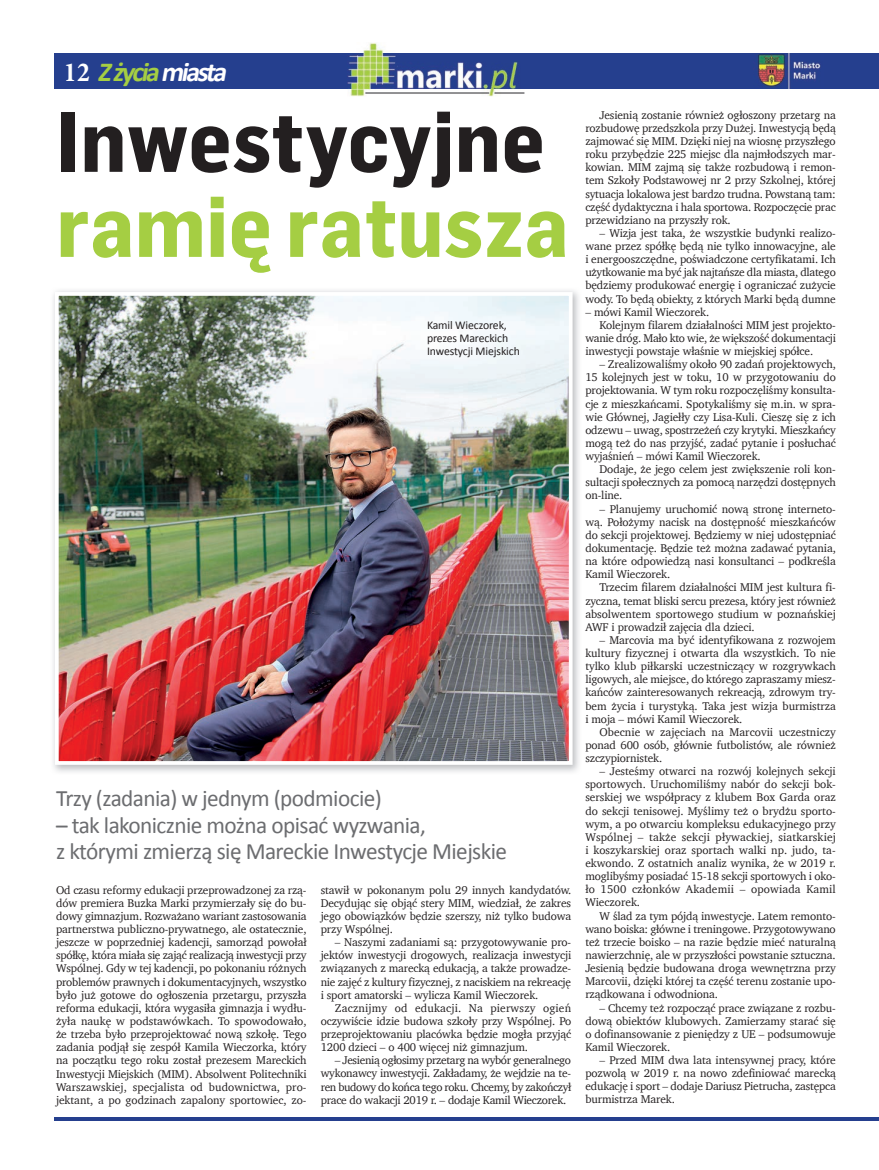
<style>
.page{position:relative;width:879px;height:1170px;background:#fff}
.page>*{position:absolute;margin:0;border:0;box-sizing:border-box;transform-origin:0 0}
.t1{font:700 83.75px/85px "Flama Table Pl";color:#231f20}
.t2{font:italic 700 27.5px "Calibri";color:#a5ce43}
.t3{font:23.5px/26.2px "Calibri";letter-spacing:-.025em;color:#6c6d70}
.t4{font:11.88px/13.1px "Calibri";letter-spacing:-.01em;color:#231f20}
.t5{font:11.5px/13.1px "Charter";letter-spacing:-.01em;color:#231f20;text-align:justify}
.t6{font:11.5px "Charter";letter-spacing:.015em;color:#231f20}
.t7{font:11.5px "Charter";letter-spacing:.02em;color:#231f20}
.s1{font-family:"Minion Pro";font-style:normal;font-stretch:condensed;color:#fff}
.s2{color:#fff}
.s3{color:#a5ce43}
</style>
<div class="page">
<div style="left:55px;top:53px;width:824px;height:35px;background:#253f8e"></div>
<hr style="left:55px;top:1117px;width:823px;height:3px;background:#253f8e">
<img style="left:758px;top:53px;width:63px;height:35px">
<img style="left:347px;top:43px;width:177px;height:53px">
<img style="left:347px;top:53px;width:177px;height:35px">
<img style="left:53px;top:290px;width:526px;height:482px">
<img style="left:60px;top:297px;width:507px;height:462px">
<div style="left:55px;top:292px;width:517px;height:472px;border:4px solid #fff"></div>
<p class="t2" style="left:64px;top:55px;width:169px"><span class="s1">1 2</span> Zżycia<span class="s2">miasta</span></p>
<p class="t1" style="left:56px;top:99px;width:514px">Inwestycyjne <span class="s3">ramię ratusza</span></p>
<p class="t4" style="left:427px;top:318px;width:94px">Kamil Wieczorek, prezes Mareckich<br>Inwestycji Miejskich</p>
<p class="t3" style="left:56px;top:784px;width:327px">Trzy (zadania) w jednym (podmiocie)</p>
<p class="t3" style="left:56px;top:810px;width:452px">– tak lakonicznie można opisać wyzwania,<br>z którymi zmierzą się Mareckie Inwestycje Miejskie</p>
<p class="t5" style="left:56px;top:883px;width:252px">Od czasu reformy edukacji przeprowadzonej za rzą&shy;dów premiera Buzka Marki przymierzały się do bu&shy;dowy gimnazjum. Rozważano wariant zastosowania partnerstwa publiczno-prywatnego, ale ostatecznie, jeszcze w poprzedniej kadencji, samorząd powołał spółkę, która miała się zająć realizacją inwestycji przy Wspólnej. Gdy w tej kadencji, po pokonaniu różnych problemów prawnych i dokumentacyjnych, wszystko było już gotowe do ogłoszenia przetargu, przyszła reforma edukacji, która wygasiła gimnazja i wydłu&shy;żyła naukę w podstawówkach. To spowodowało, że trzeba było przeprojektować nową szkołę. Tego zadania podjął się zespół Kamila Wieczorka, który na początku tego roku został prezesem Mareckich Inwestycji Miejskich (MIM). Absolwent Politechniki Warszawskiej, specjalista od budownictwa, pro&shy;jektant, a po godzinach zapalony sportowiec, zo-</p>
<p class="t5" style="left:321px;top:882px;width:252px">stawił w pokonanym polu 29 innych kandydatów.<br>Decydując się objąć stery MIM, wiedział, że zakres jego obowiązków będzie szerszy, niż tylko budowa przy Wspólnej.</p>
<p class="t5" style="left:335px;top:935px;width:238px">– Naszymi zadaniami są: przygotowywanie pro-</p>
<p class="t5" style="left:321px;top:948px;width:252px">jektów inwestycji drogowych, realizacja inwestycji</p>
<p class="t5" style="left:321px;top:961px;width:252px">związanych z marecką edukacją, a także prowadze-</p>
<p class="t5" style="left:321px;top:974px;width:252px">nie zajęć z kultury fizycznej, z naciskiem na rekreację</p>
<p class="t5" style="left:321px;top:987px;width:219px">i sport amatorski – wylicza Kamil Wieczorek.</p>
<p class="t7" style="left:335px;top:997px;width:238px">Zacznijmy od edukacji. Na pierwszy ogień</p>
<p class="t5" style="left:321px;top:1014px;width:252px">oczywiście idzie budowa szkoły przy Wspólnej. Po</p>
<p class="t5" style="left:321px;top:1027px;width:252px">przeprojektowaniu placówka będzie mogła przyjąć</p>
<p class="t5" style="left:321px;top:1040px;width:209px">1200 dzieci – o 400 więcej niż gimnazjum.</p>
<p class="t5" style="left:321px;top:1053px;width:252px;text-indent:14px">– Jesienią ogłosimy przetarg na wybór generalnego wykonawcy inwestycji. Zakładamy, że wejdzie na te&shy;ren budowy do końca tego roku. Chcemy, by zakończył prace do wakacji 2019 r. – dodaje Kamil Wieczorek.</p>
<p class="t5" style="left:585px;top:108px;width:252px;text-indent:14px">Jesienią zostanie również ogłoszony przetarg na rozbudowę przedszkola przy Dużej. Inwestycją będą zajmować się MIM. Dzięki niej na wiosnę przyszłego roku przybędzie 225 miejsc dla najmłodszych mar&shy;kowian. MIM zajmą się także rozbudową i remon&shy;tem Szkoły Podstawowej nr 2 przy Szkolnej, której sytuacja lokalowa jest bardzo trudna. Powstaną tam: część dydaktyczna i hala sportowa. Rozpoczęcie prac przewidziano na przyszły rok.</p>
<p class="t5" style="left:585px;top:226px;width:252px;text-indent:14px">– Wizja jest taka, że wszystkie budynki realizo&shy;wane przez spółkę będą nie tylko innowacyjne, ale i energooszczędne, poświadczone certyfikatami. Ich użytkowanie ma być jak najtańsze dla miasta, dlatego będziemy produkować energię i ograniczać zużycie wody. To będą obiekty, z których Marki będą dumne</p>
<p class="t5" style="left:585px;top:305px;width:125px">– mówi Kamil Wieczorek.</p>
<p class="t5" style="left:599px;top:318px;width:238px">Kolejnym filarem działalności MIM jest projekto-</p>
<p class="t5" style="left:585px;top:331px;width:252px">wanie dróg. Mało kto wie, że większość dokumentacji</p>
<p class="t5" style="left:585px;top:344px;width:229px">inwestycji powstaje właśnie w miejskiej spółce.</p>
<p class="t5" style="left:599px;top:357px;width:238px">– Zrealizowaliśmy około 90 zadań projektowych,</p>
<p class="t5" style="left:585px;top:370px;width:252px">15 kolejnych jest w toku, 10 w przygotowaniu do</p>
<p class="t5" style="left:585px;top:384px;width:252px">projektowania. W tym roku rozpoczęliśmy konsulta-</p>
<p class="t5" style="left:585px;top:397px;width:252px">cje z mieszkańcami. Spotykaliśmy się m.in. w spra-</p>
<p class="t5" style="left:585px;top:410px;width:252px">wie Głównej, Jagiełły czy Lisa-Kuli. Cieszę się z ich</p>
<p class="t5" style="left:585px;top:423px;width:252px">odzewu – uwag, spostrzeżeń czy krytyki. Mieszkańcy</p>
<p class="t5" style="left:585px;top:436px;width:252px">mogą też do nas przyjść, zadać pytanie i posłuchać</p>
<p class="t5" style="left:585px;top:449px;width:177px">wyjaśnień – mówi Kamil Wieczorek.</p>
<p class="t5" style="left:599px;top:462px;width:238px">Dodaje, że jego celem jest zwiększenie roli kon-</p>
<p class="t5" style="left:585px;top:475px;width:252px">sultacji społecznych za pomocą narzędzi dostępnych</p>
<p class="t5" style="left:585px;top:489px;width:39px">on-line.</p>
<p class="t5" style="left:599px;top:502px;width:238px">– Planujemy uruchomić nową stronę interneto-</p>
<p class="t5" style="left:585px;top:515px;width:252px">wą. Położymy nacisk na dostępność mieszkańców</p>
<p class="t5" style="left:585px;top:528px;width:252px">do sekcji projektowej. Będziemy w niej udostępniać</p>
<p class="t5" style="left:585px;top:541px;width:252px">dokumentację. Będzie też można zadawać pytania,</p>
<p class="t5" style="left:585px;top:554px;width:252px">na które odpowiedzą nasi konsultanci – podkreśla</p>
<p class="t5" style="left:585px;top:567px;width:86px">Kamil Wieczorek.</p>
<p class="t5" style="left:599px;top:580px;width:238px">Trzecim filarem działalności MIM jest kultura fi-</p>
<p class="t5" style="left:585px;top:594px;width:252px">zyczna, temat bliski sercu prezesa, który jest również</p>
<p class="t5" style="left:585px;top:607px;width:252px">absolwentem sportowego studium w poznańskiej</p>
<p class="t5" style="left:585px;top:620px;width:171px">AWF i prowadził zajęcia dla dzieci.</p>
<p class="t5" style="left:599px;top:633px;width:238px">– Marcovia ma być identyfikowana z rozwojem</p>
<p class="t5" style="left:585px;top:646px;width:252px">kultury fizycznej i otwarta dla wszystkich. To nie</p>
<p class="t5" style="left:585px;top:659px;width:252px">tylko klub piłkarski uczestniczący w rozgrywkach</p>
<p class="t5" style="left:585px;top:672px;width:252px">ligowych, ale miejsce, do którego zapraszamy miesz-</p>
<p class="t5" style="left:585px;top:685px;width:252px">kańców zainteresowanych rekreacją, zdrowym try-</p>
<p class="t5" style="left:585px;top:698px;width:252px">bem życia i turystyką. Taka jest wizja burmistrza</p>
<p class="t5" style="left:585px;top:712px;width:159px">i moja – mówi Kamil Wieczorek.</p>
<p class="t5" style="left:599px;top:725px;width:238px">Obecnie w zajęciach na Marcovii uczestniczy</p>
<p class="t5" style="left:585px;top:738px;width:252px">ponad 600 osób, głównie futbolistów, ale również</p>
<p class="t5" style="left:585px;top:751px;width:78px">szczypiornistek.</p>
<p class="t5" style="left:599px;top:764px;width:238px">– Jesteśmy otwarci na rozwój kolejnych sekcji</p>
<p class="t5" style="left:585px;top:777px;width:252px">sportowych. Uruchomiliśmy nabór do sekcji bok-</p>
<p class="t5" style="left:585px;top:790px;width:252px">serskiej we współpracy z klubem Box Garda oraz</p>
<p class="t5" style="left:585px;top:803px;width:252px">do sekcji tenisowej. Myślimy też o brydżu sporto-</p>
<p class="t5" style="left:585px;top:817px;width:252px">wym, a po otwarciu kompleksu edukacyjnego przy</p>
<p class="t6" style="left:585px;top:826px;width:252px">Wspólnej – także sekcji pływackiej, siatkarskiej</p>
<p class="t5" style="left:585px;top:843px;width:252px">i koszykarskiej oraz sportach walki np. judo, ta-</p>
<p class="t5" style="left:585px;top:856px;width:252px">ekwondo. Z ostatnich analiz wynika, że w 2019 r.</p>
<p class="t5" style="left:585px;top:869px;width:252px">moglibyśmy posiadać 15-18 sekcji sportowych i oko-</p>
<p class="t6" style="left:585px;top:879px;width:252px">ło 1500 członków Akademii – opowiada Kamil</p>
<p class="t5" style="left:585px;top:895px;width:56px">Wieczorek.</p>
<p class="t5" style="left:599px;top:908px;width:238px">W ślad za tym pójdą inwestycje. Latem remonto-</p>
<p class="t5" style="left:585px;top:922px;width:252px">wano boiska: główne i treningowe. Przygotowywano</p>
<p class="t5" style="left:585px;top:935px;width:252px">też trzecie boisko – na razie będzie mieć naturalną</p>
<p class="t5" style="left:585px;top:948px;width:252px">nawierzchnię, ale w przyszłości powstanie sztuczna.</p>
<p class="t5" style="left:585px;top:961px;width:252px">Jesienią będzie budowana droga wewnętrzna przy</p>
<p class="t5" style="left:585px;top:974px;width:252px">Marcovii, dzięki której ta część terenu zostanie upo-</p>
<p class="t5" style="left:585px;top:987px;width:134px">rządkowana i odwodniona.</p>
<p class="t5" style="left:585px;top:1000px;width:252px;text-indent:14px">– Chcemy też rozpocząć prace związane z rozbu&shy;dową obiektów klubowych. Zamierzamy starać się o dofinansowanie z pieniędzy z UE – podsumowuje Kamil Wieczorek.</p>
<p class="t5" style="left:585px;top:1053px;width:252px;text-indent:14px">– Przed MIM dwa lata intensywnej pracy, które pozwolą w 2019 r. na nowo zdefiniować marecką edukację i sport – dodaje Dariusz Pietrucha, zastępca burmistrza Marek.</p>
</div>
